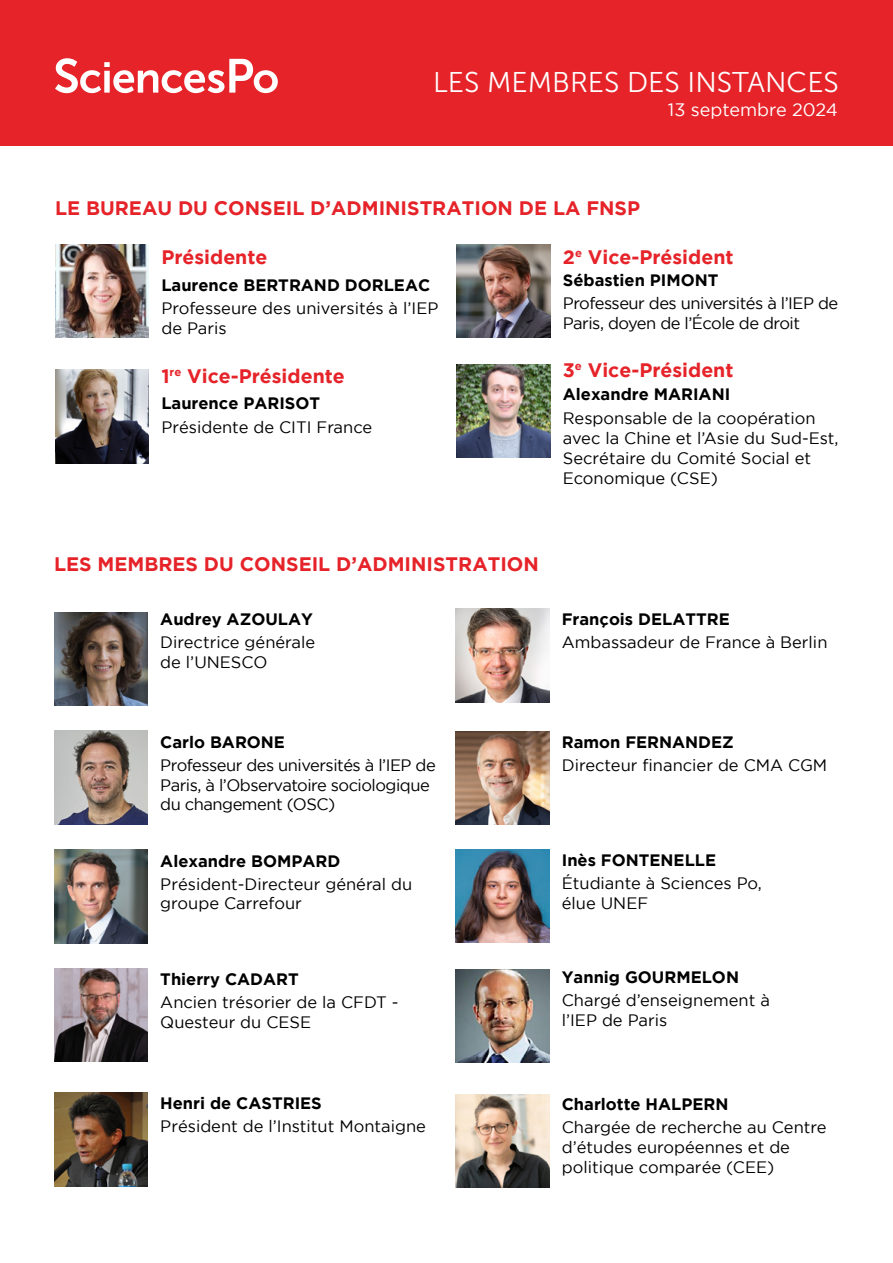
<style>
.page{position:relative;width:893px;height:1263px;background:#fff}
.page>*{position:absolute;margin:0;border:0;box-sizing:border-box;transform-origin:0 0}
.t1{font:28.5px "Museo Sans 300";color:#fff}
.t2{font:700 19.5px "Gotham";color:#e52329}
.t3{font:18px "Gotham";color:#fff}
.t4{font:16.5px/19.8px "Gotham";color:#000}
.t5{font:700 16.5px "Gotham";color:#000}
.t6{font:16.5px/19.8px "Gotham";letter-spacing:-.03em;color:#000}
</style>
<div class="page">
<div style="left:0;top:0;width:893px;height:146px;background:#e52329"></div>
<svg style="left:55px;top:58px;width:223px;height:35px"></svg>
<img style="left:54px;top:612px;width:94px;height:94px">
<img style="left:54px;top:731px;width:94px;height:93px">
<img style="left:54px;top:850px;width:94px;height:93px">
<img style="left:54px;top:968px;width:94px;height:94px">
<img style="left:54px;top:1093px;width:94px;height:93px">
<img style="left:455px;top:609px;width:94px;height:93px">
<img style="left:455px;top:731px;width:94px;height:94px">
<img style="left:455px;top:849px;width:94px;height:94px">
<img style="left:455px;top:969px;width:94px;height:94px">
<img style="left:455px;top:1094px;width:94px;height:93px">
<img style="left:55px;top:244px;width:94px;height:94px">
<img style="left:55px;top:370px;width:94px;height:93px">
<img style="left:457px;top:244px;width:93px;height:94px">
<img style="left:457px;top:364px;width:93px;height:94px">
<h1 class="t1" style="left:433px;top:67px;width:407px">LES MEMBRES DES INSTANCES</h1>
<p class="t3" style="left:668px;top:100px;width:171px">13 septembre 2024</p>
<p class="t2" style="left:55px;top:196px;width:586px">LE BUREAU DU CONSEIL D’ADMINISTRATION DE LA FNSP</p>
<p class="t2" style="left:161px;top:246px;width:108px">Présidente</p>
<p class="t5" style="left:161px;top:275px;width:270px">Laurence BERTRAND DORLEAC</p>
<p class="t4" style="left:161px;top:298px;width:279px">Professeure des universités à l’IEP de Paris</p>
<p class="t2" style="left:161px;top:364px;width:185px">1<sup>re</sup> Vice-Présidente</p>
<p class="t5" style="left:161px;top:394px;width:160px">Laurence PARISOT</p>
<p class="t4" style="left:161px;top:417px;width:212px">Présidente de CITI France</p>
<p class="t2" style="left:563px;top:245px;width:172px">2<sup>e</sup> Vice-Président</p>
<p class="t5" style="left:563px;top:271px;width:157px">Sébastien PIMONT</p>
<p class="t6" style="left:563px;top:293px;width:277px">Professeur des universités à l’IEP de<br>Paris, doyen de l’École de droit</p>
<p class="t2" style="left:563px;top:358px;width:172px">3<sup>e</sup> Vice-Président</p>
<p class="t5" style="left:563px;top:385px;width:169px">Alexandre MARIANI</p>
<p class="t4" style="left:563px;top:408px;width:277px">Responsable de la coopération avec la Chine et l’Asie du Sud-Est,<br>Secrétaire du Comité Social et<br>Economique (CSE)</p>
<p class="t2" style="left:54px;top:553px;width:486px">LES MEMBRES DU CONSEIL D’ADMINISTRATION</p>
<p class="t5" style="left:160px;top:610px;width:154px">Audrey AZOULAY</p>
<p class="t4" style="left:160px;top:632px;width:156px">Directrice générale de l’UNESCO</p>
<p class="t5" style="left:562px;top:610px;width:169px">François DELATTRE</p>
<p class="t4" style="left:562px;top:632px;width:267px">Ambassadeur de France à Berlin</p>
<p class="t5" style="left:160px;top:732px;width:126px">Carlo BARONE</p>
<p class="t6" style="left:160px;top:755px;width:277px">Professeur des universités à l’IEP de<br>Paris, à l’Observatoire sociologique du changement (OSC)</p>
<p class="t5" style="left:160px;top:851px;width:182px">Alexandre BOMPARD</p>
<p class="t4" style="left:160px;top:874px;width:253px">Président-Directeur général du groupe Carrefour</p>
<p class="t5" style="left:160px;top:970px;width:140px">Thierry CADART</p>
<p class="t4" style="left:160px;top:992px;width:240px">Ancien trésorier de la CFDT -<br>Questeur du CESE</p>
<p class="t5" style="left:562px;top:733px;width:174px">Ramon FERNANDEZ</p>
<p class="t4" style="left:562px;top:755px;width:267px">Directeur financier de CMA CGM</p>
<p class="t5" style="left:562px;top:851px;width:156px">Inès FONTENELLE</p>
<p class="t4" style="left:562px;top:873px;width:202px">Étudiante à Sciences Po, élue UNEF</p>
<p class="t5" style="left:562px;top:967px;width:179px">Yannig GOURMELON</p>
<p class="t4" style="left:562px;top:990px;width:210px">Chargé d’enseignement à l’IEP de Paris</p>
<p class="t5" style="left:160px;top:1094px;width:163px">Henri de CASTRIES</p>
<p class="t4" style="left:160px;top:1116px;width:267px">Président de l’Institut Montaigne</p>
<p class="t5" style="left:562px;top:1095px;width:168px">Charlotte HALPERN</p>
<p class="t4" style="left:562px;top:1117px;width:266px">Chargée de recherche au Centre d’études européennes et de politique comparée (CEE)</p>
</div>
